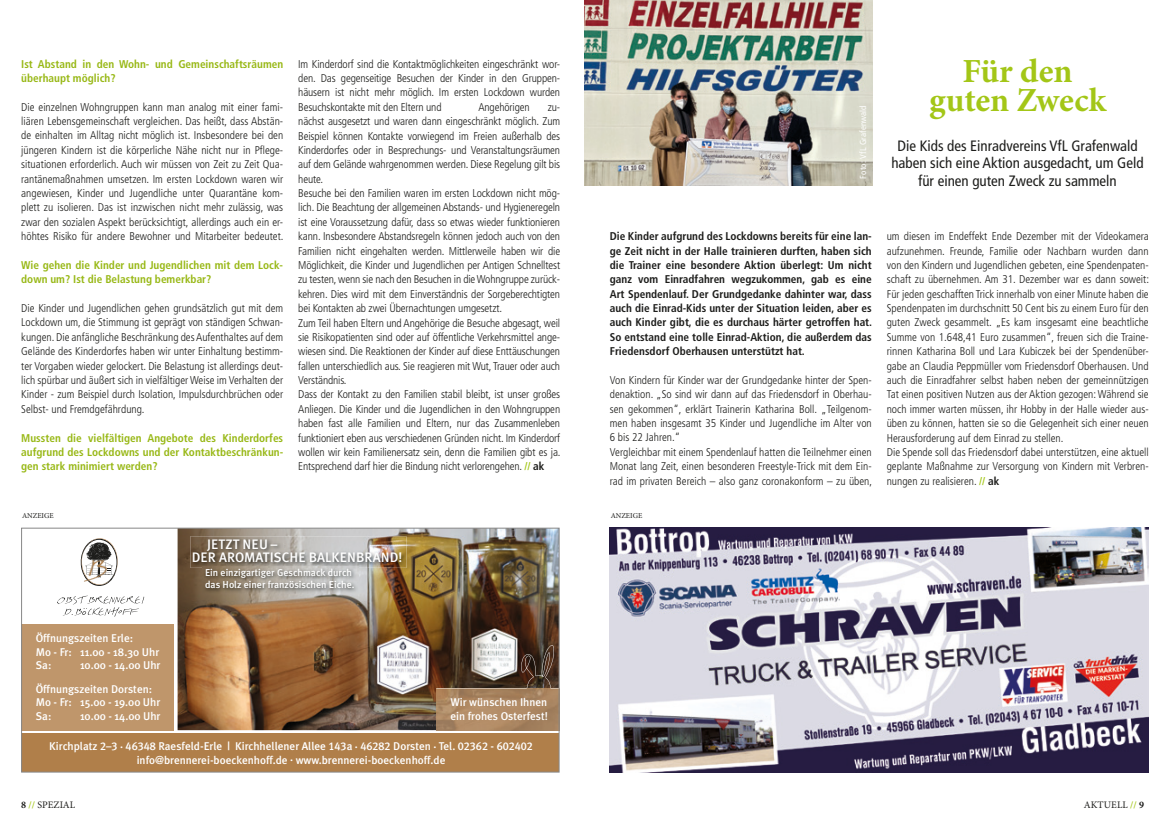
<style>
.page{position:relative;width:1170px;height:833px;background:#fff}
.page>*{position:absolute;margin:0;border:0;box-sizing:border-box;transform-origin:0 0}
.t1{font:700 33.75px/28.8px "Minion Pro";letter-spacing:-.005em;color:#a3c617;text-align:center}
.t2{font:32px "Linotype Belle";color:#b07f4b}
.t3{font:condensed 15px/17.5px "Frutiger";color:#1d1d1b;text-align:center}
.t4{font:500 13.75px/13.8px "Meta Plus";letter-spacing:.005em;color:#fff}
.t5{font:300 condensed 11.25px/14.4px "Frutiger";letter-spacing:-.01em;color:#1d1d1b}
.t6{font:700 condensed 11.25px/14.4px "Frutiger";color:#1d1d1b;text-align:justify}
.t7{font:500 11.25px/13.5px "Meta Plus";color:#fff}
.t8{font:700 condensed 11.25px/14.4px "Frutiger";color:#98b816}
.t9{font:500 10px/12px "Meta Plus";color:#fff}
.t10{font:10px "Minion Pro";letter-spacing:.01em;color:#1d1d1b}
.t11{font:condensed 8.75px "Frutiger";letter-spacing:.015em;color:#fff}
.t12{font:7.5px "Minion Pro";color:#1d1d1b}
.s1{font-weight:700;color:#a3c617}
.s2{font-weight:700}
.s3{font-family:"Meta Plus Medium Caps";font-weight:400}
</style>
<div class="page">
<img style="left:585px;top:0;width:287px;height:186px">
<img style="left:177px;top:530px;width:380px;height:200px">
<svg style="left:80px;top:538px;width:38px;height:48px"></svg>
<svg style="left:57px;top:596px;width:87px;height:21px"></svg>
<div style="left:22px;top:733px;width:537px;height:39px;background:#b07f4a"></div>
<div style="left:22px;top:624px;width:152px;height:106px;background:#bf966b"></div>
<img style="left:436px;top:689px;width:121px;height:41px">
<img style="left:203px;top:568px;width:155px;height:25px">
<img style="left:190px;top:536px;width:216px;height:32px">
<svg style="left:436px;top:644px;width:121px;height:45px"></svg>
<div style="left:21px;top:528px;width:538px;height:244px;border:1px solid #878787"></div>
<img style="left:609px;top:528px;width:539px;height:244px">
<p class="t8" style="left:21px;top:56px;width:263px">Ist Abstand in den Wohn- und Gemeinschaftsräumen überhaupt möglich?</p>
<p class="t5" style="left:21px;top:100px;width:264px;text-align:justify">Die einzelnen Wohngruppen kann man analog mit einer fami&shy;liären Lebensgemeinschaft vergleichen. Das heißt, dass Abstän&shy;de einhalten im Alltag nicht möglich ist. Insbesondere bei den jüngeren Kindern ist die körperliche Nähe nicht nur in Pflege&shy;situationen erforderlich. Auch wir müssen von Zeit zu Zeit Qua&shy;rantänemaßnahmen umsetzen. Im ersten Lockdown waren wir angewiesen, Kinder und Jugendliche unter Quarantäne kom&shy;plett zu isolieren. Das ist inzwischen nicht mehr zulässig, was zwar den sozialen Aspekt berücksichtigt, allerdings auch ein er&shy;höhtes Risiko für andere Bewohner und Mitarbeiter bedeutet.</p>
<p class="t8" style="left:21px;top:258px;width:263px">Wie gehen die Kinder und Jugendlichen mit dem Lock&shy;down um? Ist die Belastung bemerkbar?</p>
<p class="t5" style="left:21px;top:301px;width:263px;text-align:justify">Die Kinder und Jugendlichen gehen grundsätzlich gut mit dem Lockdown um, die Stimmung ist geprägt von ständigen Schwan&shy;kungen. Die anfängliche Beschränkung des Aufenthaltes auf dem Gelände des Kinderdorfes haben wir unter Einhaltung bestimm&shy;ter Vorgaben wieder gelockert. Die Belastung ist allerdings deut&shy;lich spürbar und äußert sich in vielfältiger Weise im Verhalten der Kinder - zum Beispiel durch Isolation, Impulsdurchbrüchen oder Selbst- und Fremdgefährdung.</p>
<p class="t8" style="left:21px;top:430px;width:263px;text-align:justify">Mussten die vielfältigen Angebote des Kinderdorfes aufgrund des Lockdowns und der Kontaktbeschränkun&shy;gen stark minimiert werden?</p>
<p class="t5" style="left:298px;top:57px;width:263px;text-align:justify">Im Kinderdorf sind die Kontaktmöglichkeiten eingeschränkt wor&shy;den. Das gegenseitige Besuchen der Kinder in den Gruppen&shy;häusern ist nicht mehr möglich. Im ersten Lockdown wurden Besuchskontakte mit den Eltern und</p>
<p class="t5" style="left:478px;top:100px;width:53px">Angehörigen</p>
<p class="t5" style="left:298px;top:100px;width:264px;text-indent:249px">zu&shy;nächst ausgesetzt und waren dann eingeschränkt möglich. Zum Beispiel können Kontakte vorwiegend im Freien außerhalb des Kinderdorfes oder in Besprechungs- und Veranstaltungsräumen auf dem Gelände wahrgenommen werden. Diese Regelung gilt bis heute.<br>Besuche bei den Familien waren im ersten Lockdown nicht mög&shy;lich. Die Beachtung der allgemeinen Abstands- und Hygieneregeln ist eine Voraussetzung dafür, dass so etwas wieder funktionieren kann. Insbesondere Abstandsregeln können jedoch auch von den Familien nicht eingehalten werden. Mittlerweile haben wir die Möglichkeit, die Kinder und Jugendlichen per Antigen Schnelltest zu testen, wenn sie nach den Besuchen in die Wohngruppe zurück&shy;kehren. Dies wird mit dem Einverständnis der Sorgeberechtigten bei Kontakten ab zwei Übernachtungen umgesetzt.<br>Zum Teil haben Eltern und Angehörige die Besuche abgesagt, weil sie Risikopatienten sind oder auf öffentliche Verkehrsmittel ange&shy;wiesen sind. Die Reaktionen der Kinder auf diese Enttäuschungen fallen unterschiedlich aus. Sie reagieren mit Wut, Trauer oder auch Verständnis.<br>Dass der Kontakt zu den Familien stabil bleibt, ist unser großes Anliegen. Die Kinder und die Jugendlichen in den Wohngruppen haben fast alle Familien und Eltern, nur das Zusammenleben funktioniert eben aus verschiedenen Gründen nicht. Im Kinderdorf wollen wir kein Familienersatz sein, denn die Familien gibt es ja.<br>Entsprechend darf hier die Bindung nicht verlorengehen. <span class="s1">//</span> <span class="s2">ak</span></p>
<p class="t11" style="left:858px;top:179px;width:75px;rotate:-90deg">Foto: VfL Grafenwald</p>
<p class="t6" style="left:609px;top:229px;width:264px">Die Kinder aufgrund des Lockdowns bereits für eine lan&shy;ge Zeit nicht in der Halle trainieren durften, haben sich die Trainer eine besondere Aktion überlegt: Um nicht ganz vom Einradfahren wegzukommen, gab es eine Art Spendenlauf. Der Grundgedanke dahinter war, dass auch die Einrad-Kids unter der Situation leiden, aber es auch Kinder gibt, die es durchaus härter getroffen hat.<br>So entstand eine tolle Einrad-Aktion, die außerdem das Friedensdorf Oberhausen unterstützt hat.</p>
<p class="t5" style="left:609px;top:373px;width:264px">Von Kindern für Kinder war der Grundgedanke hinter der Spen&shy;denaktion. „So sind wir dann auf das Friedensdorf in Oberhau&shy;sen gekommen“, erklärt Trainerin Katharina Boll. „Teilgenom&shy;men haben insgesamt 35 Kinder und Jugendliche im Alter von 6 bis 22 Jahren.“<br>Vergleichbar mit einem Spendenlauf hatten die Teilnehmer einen Monat lang Zeit, einen besonderen Freestyle-Trick mit dem Ein&shy;rad im privaten Bereich – also ganz coronakonform – zu üben,</p>
<p class="t12" style="left:22px;top:510px;width:33px">ANZEIGE</p>
<p class="t12" style="left:610px;top:510px;width:33px">ANZEIGE</p>
<h2 class="t2" style="left:80px;top:555px;width:29px">B</h2>
<p class="t4" style="left:192px;top:537px;width:212px;text-indent:15px">JETZT NEU –<br>DER AROMATISCHE BALKENBRAND!</p>
<p class="t9" style="left:205px;top:566px;width:151px">Ein einzigartiger Geschmack durch das Holz einer französischen Eiche.</p>
<h1 class="t1" style="left:929px;top:56px;width:178px">Für den guten Zweck</h1>
<h3 class="t3" style="left:891px;top:137px;width:254px">Die Kids des Einradvereins VfL Grafenwald haben sich eine Aktion ausgedacht, um Geld für einen guten Zweck zu sammeln</h3>
<p class="t5" style="left:886px;top:229px;width:264px">um diesen im Endeffekt Ende Dezember mit der Videokamera aufzunehmen. Freunde, Familie oder Nachbarn wurden dann von den Kindern und Jugendlichen gebeten, eine Spendenpaten&shy;schaft zu übernehmen. Am 31. Dezember war es dann soweit:<br>Für jeden geschafften Trick innerhalb von einer Minute haben die Spendenpaten im durchschnitt 50 Cent bis zu einem Euro für den guten Zweck gesammelt. „Es kam insgesamt eine beachtliche Summe von 1.648,41 Euro zusammen“, freuen sich die Traine&shy;rinnen Katharina Boll und Lara Kubiczek bei der Spendenüber&shy;gabe an Claudia Peppmüller vom Friedensdorf Oberhausen. Und auch die Einradfahrer selbst haben neben der gemeinnützigen Tat einen positiven Nutzen aus der Aktion gezogen: Während sie noch immer warten müssen, ihr Hobby in der Halle wieder aus&shy;üben zu können, hatten sie so die Gelegenheit sich einer neuen Herausforderung auf dem Einrad zu stellen.<br>Die Spende soll das Friedensdorf dabei unterstützen, eine aktuell geplante Maßnahme zur Versorgung von Kindern mit Verbren&shy;nungen zu realisieren. <span class="s1">//</span> <span class="s2">ak</span></p>
<p class="t7" style="left:36px;top:631px;width:125px">Öffnungszeiten Erle:<br>Mo - Fr: 11.00 - 18.30 Uhr<br>Sa:</p>
<p class="t7" style="left:36px;top:653px;width:126px;line-height:23.5px;text-indent:44px">10.00 - 14.00 Uhr<br>Öffnungszeiten Dorsten:</p>
<p class="t7" style="left:36px;top:695px;width:126px">Mo - Fr: 15.00 - 19.00 Uhr<br>Sa:</p>
<p class="t7" style="left:80px;top:709px;width:82px">10.00 - 14.00 Uhr</p>
<p class="t7" style="left:450px;top:695px;width:99px">Wir wünschen Ihnen ein frohes Osterfest!</p>
<p class="t7" style="left:49px;top:739px;width:485px;text-align:center">Kirchplatz <span class="s3">2–3</span> . <span class="s3">46348</span> Raesfeld-Erle | Kirchhellener Allee <span class="s3">143</span>a . <span class="s3">46282</span> Dorsten . Tel. <span class="s3">02362 - 602402 </span>info@brennerei-boeckenhoff.de . www.brennerei-boeckenhoff.de</p>
<p class="t10" style="left:21px;top:798px;width:55px"><span class="s2">8</span> <span class="s1">//</span> SPEZIAL</p>
<p class="t10" style="left:1083px;top:798px;width:62px">AKTUELL <span class="s1">//</span> <span class="s2">9</span></p>
</div>
